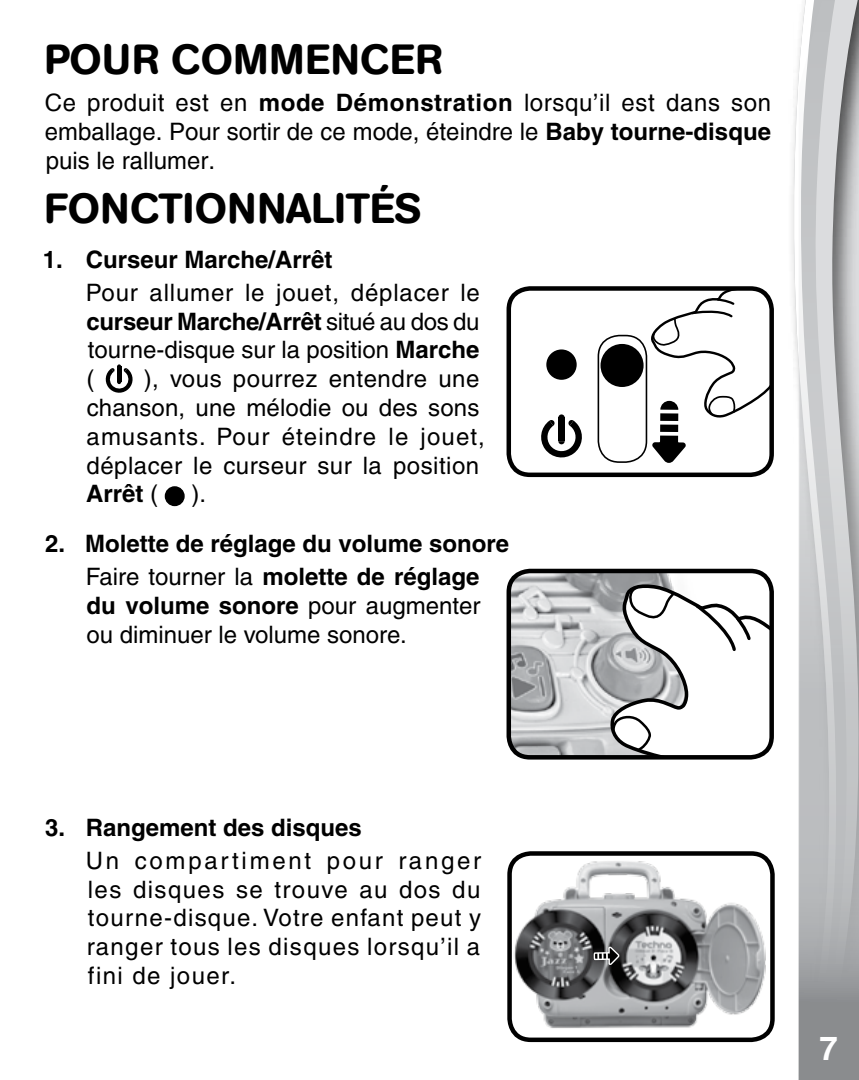
<style>
.page{position:relative;width:859px;height:1080px;background:#fff}
.page>*{position:absolute;margin:0;border:0;box-sizing:border-box;transform-origin:0 0}
.t1{font:500 42px "AG Book Rounded";color:#000}
.t2{font:500 42px "AG Book Rounded";letter-spacing:.02em;color:#000}
.t3{font:700 33px "Helvetica";color:#fff}
.t4{font:500 24px/28.8px "Helvetica";letter-spacing:.025em;color:#000;text-align:justify}
.t5{font:24px/28.5px "Helvetica";color:#000;text-align:justify}
.t6{font:700 24px/33px "Helvetica";color:#000;text-align:center}
.t7{font:500 24px/28.8px "Helvetica";color:#000}
.s1{font-weight:700}
.s2{font-weight:500}
</style>
<div class="page">
<svg style="left:105px;top:364px;width:28px;height:29px"></svg>
<div style="left:165px;top:487px;width:19px;height:18px;background:#000;border-radius:50%"></div>
<div style="left:165px;top:486px;width:20px;height:20px;border:1px solid #000;border-radius:50%"></div>
<img style="left:511px;top:574px;width:160px;height:181px">
<svg style="left:607px;top:580px;width:162px;height:175px"></svg>
<div style="left:506px;top:569px;width:268px;height:191px;border:4px solid #000;border-radius:21px"></div>
<div style="left:600px;top:344px;width:44px;height:43px;background:#000;border-radius:50%"></div>
<div style="left:598px;top:335px;width:49px;height:128px;border:2px solid #000;border-radius:21px"></div>
<svg style="left:541px;top:414px;width:41px;height:44px"></svg>
<div style="left:547px;top:351px;width:28px;height:28px;background:#000;border-radius:50%"></div>
<div style="left:546px;top:349px;width:31px;height:31px;border:2px solid #000;border-radius:50%"></div>
<svg style="left:651px;top:291px;width:118px;height:172px"></svg>
<div style="left:506px;top:286px;width:268px;height:191px;border:4px solid #000;border-radius:21px"></div>
<img style="left:512px;top:860px;width:258px;height:177px">
<div style="left:507px;top:851px;width:268px;height:191px;border:4px solid #000;border-radius:21px"></div>
<svg style="left:593px;top:944px;width:28px;height:23px"></svg>
<svg style="left:793px;top:55px;width:6px;height:1025px"></svg>
<svg style="left:799px;top:0;width:60px;height:1080px"></svg>
<div style="left:774px;top:1038px;width:24px;height:42px;background:#fff"></div>
<h1 class="t2" style="left:44px;top:35px;width:400px">POUR COMMENCER</h1>
<p class="t5" style="left:45px;top:89px;width:728px">Ce produit est en <span class="s1">mode Démonstration</span> lorsqu’il est dans son emballage. Pour sortir de ce mode, éteindre le <span class="s1">Baby tourne-disque </span>puis le rallumer.</p>
<h1 class="t1" style="left:45px;top:184px;width:378px">FONCTIONNALITÉS</h1>
<p class="t6" style="left:43px;top:242px;width:291px">1. Curseur Marche/Arrêt</p>
<p class="t4" style="left:86px;top:278px;width:396px">Pour allumer le jouet, déplacer le <span class="s1">curseur Marche/Arrêt</span> situé au dos du tourne-disque sur la position <span class="s1">Marche </span>(</p>
<p class="t4" style="left:86px;top:364px;width:400px;text-align:left;text-indent:58px">), vous pourrez entendre une chanson, une mélodie ou des sons amusants. Pour éteindre le jouet, déplacer le curseur sur la position<br><span class="s1">Arrêt</span> (</p>
<p class="t4" style="left:191px;top:479px;width:16px">).</p>
<p class="t6" style="left:45px;top:527px;width:466px">2. Molette de réglage du volume sonore<br><span class="s2">Faire tourner la</span> molette de réglage</p>
<p class="t7" style="left:87px;top:591px;width:395px"><span class="s1">du volume sonore</span> pour augmenter ou diminuer le volume sonore.</p>
<p class="t6" style="left:45px;top:810px;width:318px">3. Rangement des disques</p>
<p class="t4" style="left:86px;top:846px;width:397px">Un compartiment pour ranger les disques se trouve au dos du tourne-disque. Votre enfant peut y ranger tous les disques lorsqu’il a fini de jouer.</p>
<h2 class="t3" style="left:820px;top:1025px;width:25px">7 <sup>7</sup>7</h2>
</div>
